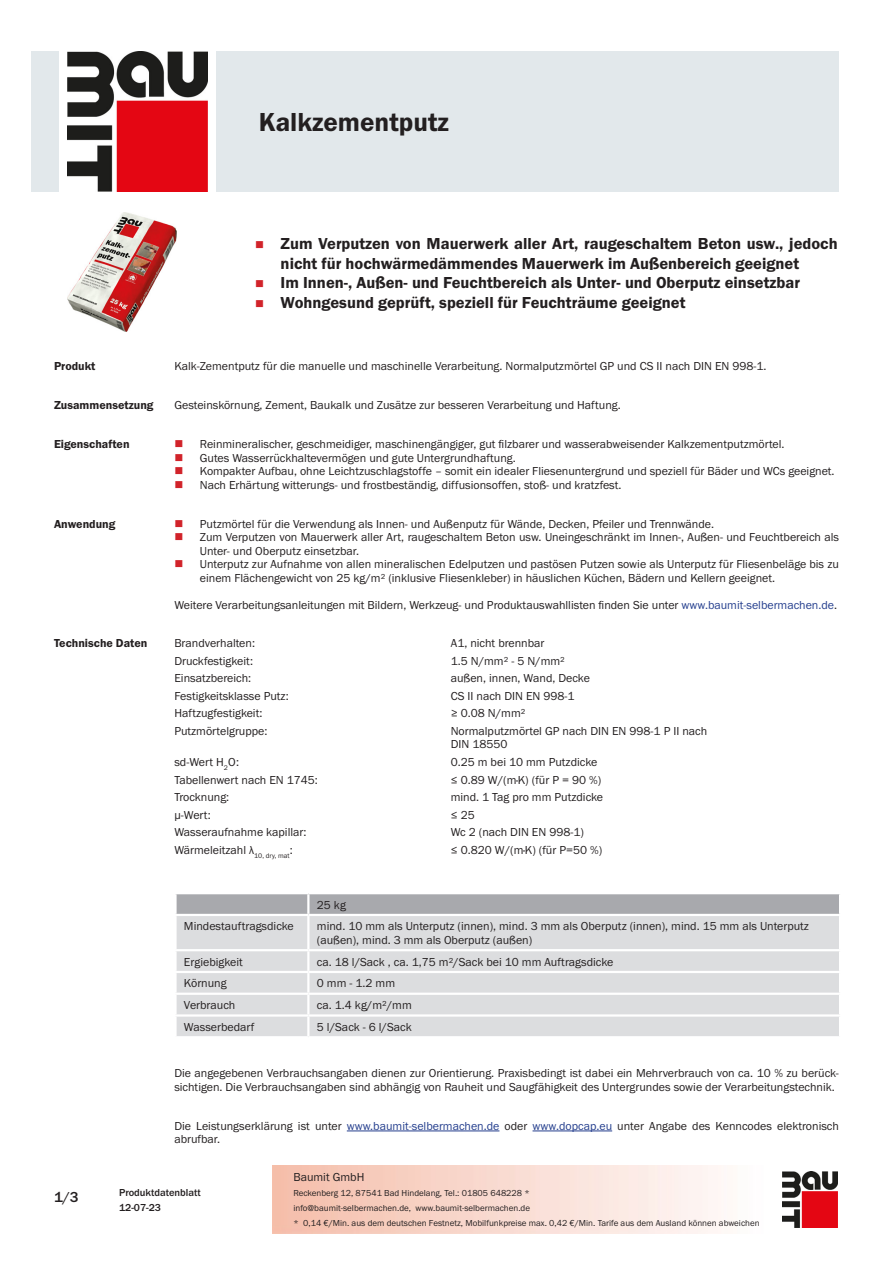
<style>
.page{position:relative;width:893px;height:1263px;background:#fff}
.page>*{position:absolute;margin:0;border:0;box-sizing:border-box;transform-origin:0 0}
.PDS_Produktname{font:27px "BM Franklin Gothic URW Dem";color:#231f20}
.t1{font:16.5px/19.5px "BM Franklin Gothic URW Dem";color:#231f20}
.t2{font:500 15px "BM Franklin Gothic URW";color:#231f20}
.PDS_Standard{font:12px/13.5px "BM Franklin Gothic URW Boo";color:#231f20}
.PDS_Standard_linksbü{font:12px/13.5px "BM Franklin Gothic URW Boo";color:#231f20}
.PDS_Header{font:12px "BM Franklin Gothic URW Dem";color:#231f20}
.t3{font:500 10.5px/15px "BM Franklin Gothic URW";color:#231f20}
.t4{font:9px/15px "BM Franklin Gothic URW Boo";color:#231f20}
.s1{color:#253f8e}
</style>
<div class="page">
<img style="left:782px;top:1171px;width:56px;height:56px">
<div style="left:32px;top:51px;width:27px;height:140px;background:#e2e8eb"></div>
<img style="left:68px;top:51px;width:139px;height:140px">
<div style="left:216px;top:51px;width:623px;height:140px;background:#e2e8eb"></div>
<img style="left:68px;top:213px;width:109px;height:119px">
<svg style="left:177px;top:894px;width:662px;height:20px;background:#aaabae"></svg>
<div style="left:177px;top:916px;width:662px;height:120px;background:#dcdddf"></div>
<hr style="left:307px;top:894px;width:2px;height:20px;background:#fff">
<hr style="left:307px;top:916px;width:2px;height:33px;background:#fff">
<hr style="left:174px;top:949px;width:134px;height:2px;background:#fff">
<hr style="left:308px;top:949px;width:533px;height:2px;background:#fff">
<hr style="left:307px;top:951px;width:2px;height:20px;background:#fff">
<hr style="left:174px;top:971px;width:134px;height:2px;background:#fff">
<hr style="left:308px;top:971px;width:533px;height:2px;background:#fff">
<hr style="left:174px;top:992px;width:134px;height:3px;background:#fff">
<hr style="left:308px;top:992px;width:533px;height:3px;background:#fff">
<hr style="left:174px;top:1014px;width:134px;height:3px;background:#fff">
<hr style="left:308px;top:1014px;width:533px;height:3px;background:#fff">
<svg style="left:307px;top:973px;width:2px;height:63px"></svg>
<hr style="left:347px;top:1130px;width:152px;height:1px;background:#253f8e">
<hr style="left:533px;top:1130px;width:79px;height:1px;background:#253f8e">
<p class="PDS_Produktname" style="left:259px;top:106px;width:192px">Kalkzementputz</p>
<p class="t1" style="left:281px;top:234px;width:559px">Zum Verputzen von Mauerwerk aller Art, raugeschaltem Beton usw., jedoch nicht für hochwärmedämmendes Mauerwerk im Außenbereich geeignet</p>
<p class="t1" style="left:281px;top:273px;width:521px">Im Innen-, Außen- und Feuchtbereich als Unter- und Oberputz einsetzbar</p>
<p class="t1" style="left:281px;top:293px;width:406px">Wohngesund geprüft, speziell für Feuchträume geeignet</p>
<p class="PDS_Header" style="left:54px;top:359px;width:43px">Produkt</p>
<p class="PDS_Standard" style="left:174px;top:360px;width:594px">Kalk-Zementputz für die manuelle und maschinelle Verarbeitung. Normalputzmörtel GP und CS II nach DIN EN 998-1.</p>
<p class="PDS_Header" style="left:54px;top:398px;width:101px">Zusammensetzung</p>
<p class="PDS_Standard" style="left:174px;top:399px;width:448px">Gesteinskörnung, Zement, Baukalk und Zusätze zur besseren Verarbeitung und Haftung.</p>
<p class="PDS_Header" style="left:54px;top:437px;width:77px">Eigenschaften</p>
<p class="PDS_Standard" style="left:200px;top:438px;width:586px">Reinmineralischer, geschmeidiger, maschinengängiger, gut filzbarer und wasserabweisender Kalkzementputzmörtel.</p>
<p class="PDS_Standard" style="left:200px;top:451px;width:317px">Gutes Wasserrückhaltevermögen und gute Untergrundhaftung.</p>
<p class="PDS_Standard" style="left:200px;top:465px;width:636px">Kompakter Aufbau, ohne Leichtzuschlagstoffe – somit ein idealer Fliesenuntergrund und speziell für Bäder und WCs geeignet.</p>
<p class="PDS_Standard" style="left:200px;top:478px;width:423px">Nach Erhärtung witterungs- und frostbeständig, diffusionsoffen, stoß- und kratzfest.</p>
<p class="PDS_Header" style="left:54px;top:516px;width:63px">Anwendung</p>
<p class="PDS_Standard" style="left:200px;top:517px;width:516px">Putzmörtel für die Verwendung als Innen- und Außenputz für Wände, Decken, Pfeiler und Trennwände.</p>
<p class="PDS_Standard" style="left:200px;top:530px;width:641px">Zum Verputzen von Mauerwerk aller Art, raugeschaltem Beton usw. Uneingeschränkt im Innen-, Außen- und Feuchtbereich als<br>Unter- und Oberputz einsetzbar.</p>
<p class="PDS_Standard" style="left:200px;top:557px;width:640px">Unterputz zur Aufnahme von allen mineralischen Edelputzen und pastösen Putzen sowie als Unterputz für Fliesenbeläge bis zu einem Flächengewicht von 25 kg/m² (inklusive Fliesenkleber) in häuslichen Küchen, Bädern und Kellern geeignet.</p>
<p class="PDS_Standard" style="left:174px;top:598px;width:664px">Weitere Verarbeitungsanleitungen mit Bildern, Werkzeug- und Produktauswahllisten finden Sie unter <span class="s1">www.baumit-selbermachen.de</span>.</p>
<p class="PDS_Header" style="left:54px;top:636px;width:95px">Technische Daten</p>
<p class="PDS_Standard_linksbü" style="left:174px;top:637px;width:82px">Brandverhalten:</p>
<p class="PDS_Standard_linksbü" style="left:451px;top:637px;width:95px">A1, nicht brennbar</p>
<p class="PDS_Standard_linksbü" style="left:174px;top:654px;width:80px">Druckfestigkeit:</p>
<p class="PDS_Standard_linksbü" style="left:451px;top:654px;width:116px">1.5 N/mm² - 5 N/mm²</p>
<p class="PDS_Standard_linksbü" style="left:174px;top:672px;width:78px">Einsatzbereich:</p>
<p class="PDS_Standard_linksbü" style="left:451px;top:672px;width:141px">außen, innen, Wand, Decke</p>
<p class="PDS_Standard_linksbü" style="left:174px;top:689px;width:116px">Festigkeitsklasse Putz:</p>
<p class="PDS_Standard_linksbü" style="left:451px;top:689px;width:125px">CS II nach DIN EN 998-1</p>
<p class="PDS_Standard_linksbü" style="left:174px;top:707px;width:90px">Haftzugfestigkeit:</p>
<p class="PDS_Standard_linksbü" style="left:451px;top:707px;width:76px">≥ 0.08 N/mm²</p>
<p class="PDS_Standard_linksbü" style="left:174px;top:724px;width:95px">Putzmörtelgruppe:</p>
<p class="PDS_Standard_linksbü" style="left:451px;top:724px;width:258px">Normalputzmörtel GP nach DIN EN 998-1 P II nach<br>DIN 18550</p>
<p class="PDS_Standard_linksbü" style="left:174px;top:755px;width:66px">sd-Wert H<sub>2</sub>O:</p>
<p class="PDS_Standard_linksbü" style="left:451px;top:755px;width:148px">0.25 m bei 10 mm Putzdicke</p>
<p class="PDS_Standard_linksbü" style="left:174px;top:773px;width:145px">Tabellenwert nach EN 1745:</p>
<p class="PDS_Standard_linksbü" style="left:451px;top:773px;width:152px">≤ 0.89 W/(m·K) (für P = 90 %)</p>
<p class="PDS_Standard_linksbü" style="left:174px;top:790px;width:56px">Trocknung:</p>
<p class="PDS_Standard_linksbü" style="left:451px;top:790px;width:154px">mind. 1 Tag pro mm Putzdicke</p>
<p class="PDS_Standard_linksbü" style="left:174px;top:808px;width:38px">μ-Wert:</p>
<p class="PDS_Standard_linksbü" style="left:451px;top:808px;width:26px">≤ 25</p>
<p class="PDS_Standard_linksbü" style="left:174px;top:825px;width:134px">Wasseraufnahme kapillar:</p>
<p class="PDS_Standard_linksbü" style="left:451px;top:825px;width:135px">Wc 2 (nach DIN EN 998-1)</p>
<p class="PDS_Standard_linksbü" style="left:174px;top:843px;width:120px">Wärmeleitzahl λ<sub>10,</sub> <sub>dry,</sub> <sub>mat</sub>:</p>
<p class="PDS_Standard_linksbü" style="left:451px;top:843px;width:153px">≤ 0.820 W/(m·K) (für P=50 %)</p>
<p class="PDS_Standard_linksbü" style="left:317px;top:898px;width:31px">25 kg</p>
<p class="PDS_Standard_linksbü" style="left:184px;top:920px;width:111px">Mindestauftragsdicke</p>
<p class="PDS_Standard_linksbü" style="left:317px;top:920px;width:494px">mind. 10 mm als Unterputz (innen), mind. 3 mm als Oberputz (innen), mind. 15 mm als Unterputz (außen), mind. 3 mm als Oberputz (außen)</p>
<p class="PDS_Standard_linksbü" style="left:184px;top:955px;width:60px">Ergiebigkeit</p>
<p class="PDS_Standard_linksbü" style="left:317px;top:955px;width:298px">ca. 18 l/Sack , ca. 1,75 m²/Sack bei 10 mm Auftragsdicke</p>
<p class="PDS_Standard_linksbü" style="left:184px;top:977px;width:44px">Körnung</p>
<p class="PDS_Standard_linksbü" style="left:317px;top:977px;width:80px">0 mm - 1.2 mm</p>
<p class="PDS_Standard_linksbü" style="left:184px;top:998px;width:53px">Verbrauch</p>
<p class="PDS_Standard_linksbü" style="left:317px;top:998px;width:96px">ca. 1.4 kg/m²/mm</p>
<p class="PDS_Standard_linksbü" style="left:184px;top:1020px;width:72px">Wasserbedarf</p>
<p class="PDS_Standard_linksbü" style="left:317px;top:1020px;width:96px">5 l/Sack - 6 l/Sack</p>
<p class="PDS_Standard" style="left:174px;top:1066px;width:666px">Die angegebenen Verbrauchsangaben dienen zur Orientierung. Praxisbedingt ist dabei ein Mehrverbrauch von ca. 10 % zu berück&shy;sichtigen. Die Verbrauchsangaben sind abhängig von Rauheit und Saugfähigkeit des Untergrundes sowie der Verarbeitungstechnik.</p>
<p class="PDS_Standard" style="left:174px;top:1119px;width:666px">Die Leistungserklärung ist unter <span class="s1">www.baumit-selbermachen.de</span> oder <span class="s1">www.dopcap.eu</span> unter Angabe des Kenncodes elektronisch abrufbar.</p>
<p class="t2" style="left:54px;top:1188px;width:26px">1/3</p>
<p class="t3" style="left:119px;top:1185px;width:83px">Produktdatenblatt<br>12-07-23</p>
<p class="PDS_Standard" style="left:293px;top:1170px;width:73px">Baumit GmbH</p>
<p class="t4" style="left:293px;top:1186px;width:468px">Reckenberg 12, 87541 Bad Hindelang, Tel.: 01805 648228 *<br>info@baumit-selbermachen.de, www.baumit-selbermachen.de<br>* 0,14 €/Min. aus dem deutschen Festnetz, Mobilfunkpreise max. 0,42 €/Min. Tarife aus dem Ausland können abweichen</p>
</div>
